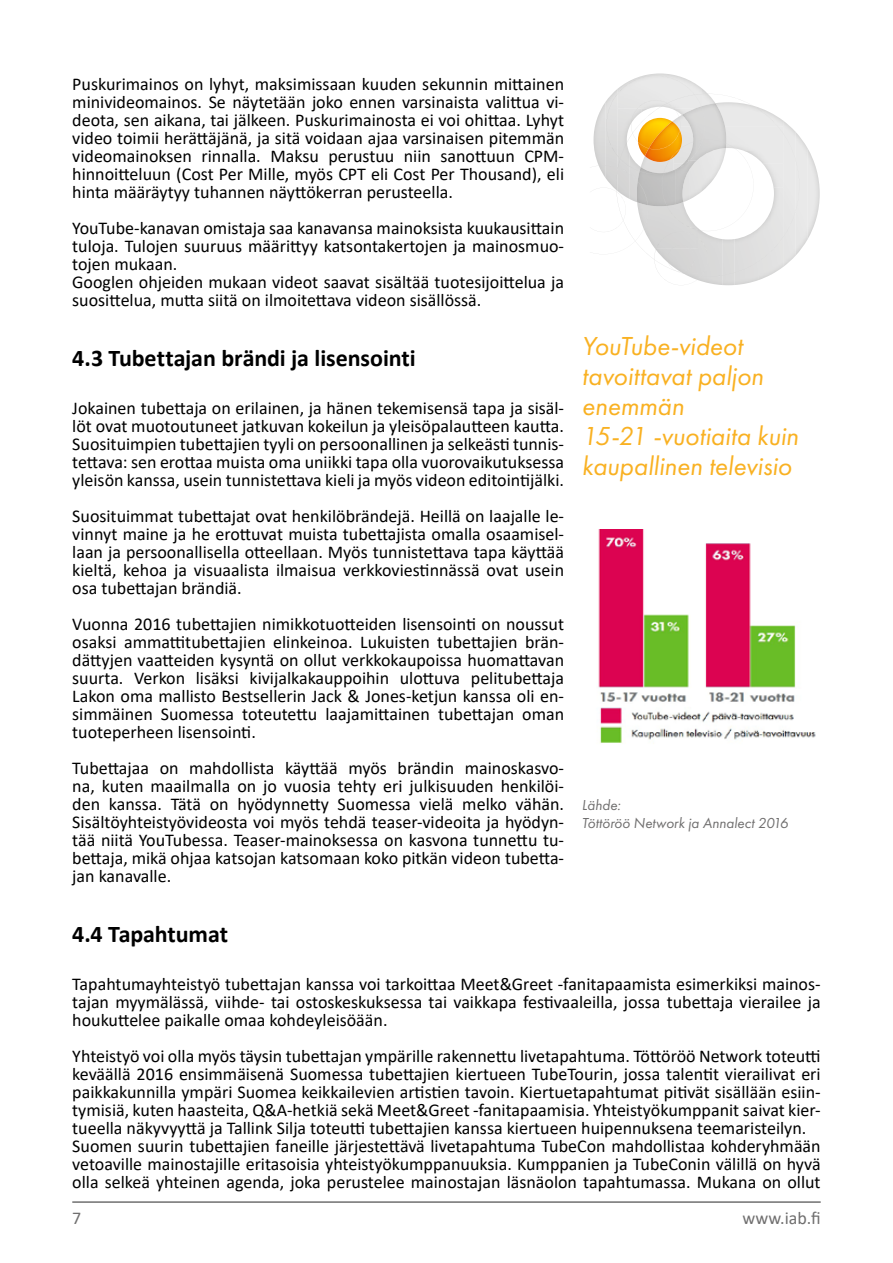
<style>
.page{position:relative;width:893px;height:1263px;background:#fff}
.page>*{position:absolute;margin:0;border:0;box-sizing:border-box;transform-origin:0 0}
.t1{font:italic 27px/30px "Futura PT";letter-spacing:-.005em;color:#f9b122}
.t2{font:700 24px "Calibri";letter-spacing:-.005em;color:#000}
.t3{font:18px/18px "Calibri";color:#000;text-align:justify}
.t4{font:18px "Calibri";color:#706f6f}
.t5{font:italic 15px/18px "Futura PT";color:#706f6f}
</style>
<div class="page">
<hr style="left:72px;top:1201px;width:749px;height:2px;background:#706f6f">
<img style="left:789px;top:126px;width:6px;height:136px">
<img style="left:795px;top:132px;width:13px;height:124px">
<img style="left:807px;top:148px;width:13px;height:91px">
<img style="left:620px;top:73px;width:80px;height:14px">
<img style="left:789px;top:142px;width:10px;height:89px">
<img style="left:623px;top:76px;width:65px;height:11px">
<svg style="left:593px;top:87px;width:196px;height:198px"></svg>
<img style="left:649px;top:130px;width:31px;height:20px">
<img style="left:598px;top:529px;width:218px;height:214px">
<p class="t3" style="left:72px;top:75px;width:493px">Puskurimainos on lyhyt, maksimissaan kuuden sekunnin mittainen minivideomainos. Se näytetään joko ennen varsinaista valittua vi&shy;deota, sen aikana, tai jälkeen. Puskurimainosta ei voi ohittaa. Lyhyt video toimii herättäjänä, ja sitä voidaan ajaa varsinaisen pitemmän videomainoksen rinnalla. Maksu perustuu niin sanottuun CPM&shy;hinnoitteluun (Cost Per Mille, myös CPT eli Cost Per Thousand), eli hinta määräytyy tuhannen näyttökerran perusteella.</p>
<p class="t3" style="left:72px;top:219px;width:493px;text-align:left">YouTube-kanavan omistaja saa kanavansa mainoksista kuukausittain tuloja. Tulojen suuruus määrittyy katsontakertojen ja mainosmuo&shy;tojen mukaan.<br>Googlen ohjeiden mukaan videot saavat sisältää tuotesijoittelua ja suosittelua, mutta siitä on ilmoitettava videon sisällössä.</p>
<h2 class="t2" style="left:72px;top:341px;width:345px">4.3 Tubettajan brändi ja lisensointi</h2>
<p class="t3" style="left:72px;top:399px;width:493px">Jokainen tubettaja on erilainen, ja hänen tekemisensä tapa ja sisäl&shy;löt ovat muotoutuneet jatkuvan kokeilun ja yleisöpalautteen kautta.<br>Suosituimpien tubettajien tyyli on persoonallinen ja selkeästi tunnis&shy;tettava: sen erottaa muista oma uniikki tapa olla vuorovaikutuksessa yleisön kanssa, usein tunnistettava kieli ja myös videon editointijälki.</p>
<p class="t3" style="left:72px;top:507px;width:493px">Suosituimmat tubettajat ovat henkilöbrändejä. Heillä on laajalle le&shy;vinnyt maine ja he erottuvat muista tubettajista omalla osaamisel&shy;laan ja persoonallisella otteellaan. Myös tunnistettava tapa käyttää kieltä, kehoa ja visuaalista ilmaisua verkkoviestinnässä ovat usein osa tubettajan brändiä.</p>
<p class="t3" style="left:72px;top:615px;width:493px">Vuonna 2016 tubettajien nimikkotuotteiden lisensointi on noussut osaksi ammattitubettajien elinkeinoa. Lukuisten tubettajien brän&shy;dättyjen vaatteiden kysyntä on ollut verkkokaupoissa huomattavan suurta. Verkon lisäksi kivijalkakauppoihin ulottuva pelitubettaja Lakon oma mallisto Bestsellerin Jack &amp; Jones-ketjun kanssa oli en&shy;simmäinen Suomessa toteutettu laajamittainen tubettajan oman tuoteperheen lisensointi.</p>
<p class="t3" style="left:72px;top:759px;width:493px">Tubettajaa on mahdollista käyttää myös brändin mainoskasvo&shy;na, kuten maailmalla on jo vuosia tehty eri julkisuuden henkilöi&shy;den kanssa. Tätä on hyödynnetty Suomessa vielä melko vähän.<br>Sisältöyhteistyövideosta voi myös tehdä teaser-videoita ja hyödyn&shy;tää niitä YouTubessa. Teaser-mainoksessa on kasvona tunnettu tu&shy;bettaja, mikä ohjaa katsojan katsomaan koko pitkän videon tubetta&shy;jan kanavalle.</p>
<h1 class="t1" style="left:582px;top:331px;width:218px">YouTube-videot tavoittavat paljon enemmän<br>15-21 -vuotiaita kuin kaupallinen televisio</h1>
<p class="t5" style="left:582px;top:796px;width:208px">Lähde:<br>Töttöröö Network ja Annalect 2016</p>
<h2 class="t2" style="left:72px;top:917px;width:157px">4.4 Tapahtumat</h2>
<p class="t3" style="left:72px;top:975px;width:750px">Tapahtumayhteistyö tubettajan kanssa voi tarkoittaa Meet&amp;Greet -fanitapaamista esimerkiksi mainos&shy;tajan myymälässä, viihde- tai ostoskeskuksessa tai vaikkapa festivaaleilla, jossa tubettaja vierailee ja houkuttelee paikalle omaa kohdeyleisöään.</p>
<p class="t3" style="left:72px;top:1047px;width:750px;text-align:left">Yhteistyö voi olla myös täysin tubettajan ympärille rakennettu livetapahtuma. Töttöröö Network toteutti keväällä 2016 ensimmäisenä Suomessa tubettajien kiertueen TubeTourin, jossa talentit vierailivat eri paikkakunnilla ympäri Suomea keikkailevien artistien tavoin. Kiertuetapahtumat pitivät sisällään esiin&shy;tymisiä, kuten haasteita, Q&amp;A-hetkiä sekä Meet&amp;Greet -fanitapaamisia. Yhteistyökumppanit saivat kier&shy;tueella näkyvyyttä ja Tallink Silja toteutti tubettajien kanssa kiertueen huipennuksena teemaristeilyn.<br>Suomen suurin tubettajien faneille järjestettävä livetapahtuma TubeCon mahdollistaa kohderyhmään vetoaville mainostajille eritasoisia yhteistyökumppanuuksia. Kumppanien ja TubeConin välillä on hyvä olla selkeä yhteinen agenda, joka perustelee mainostajan läsnäolon tapahtumassa. Mukana on ollut</p>
<p class="t4" style="left:72px;top:1206px;width:11px">7</p>
<p class="t4" style="left:743px;top:1206px;width:80px">www.iab.fi</p>
</div>
